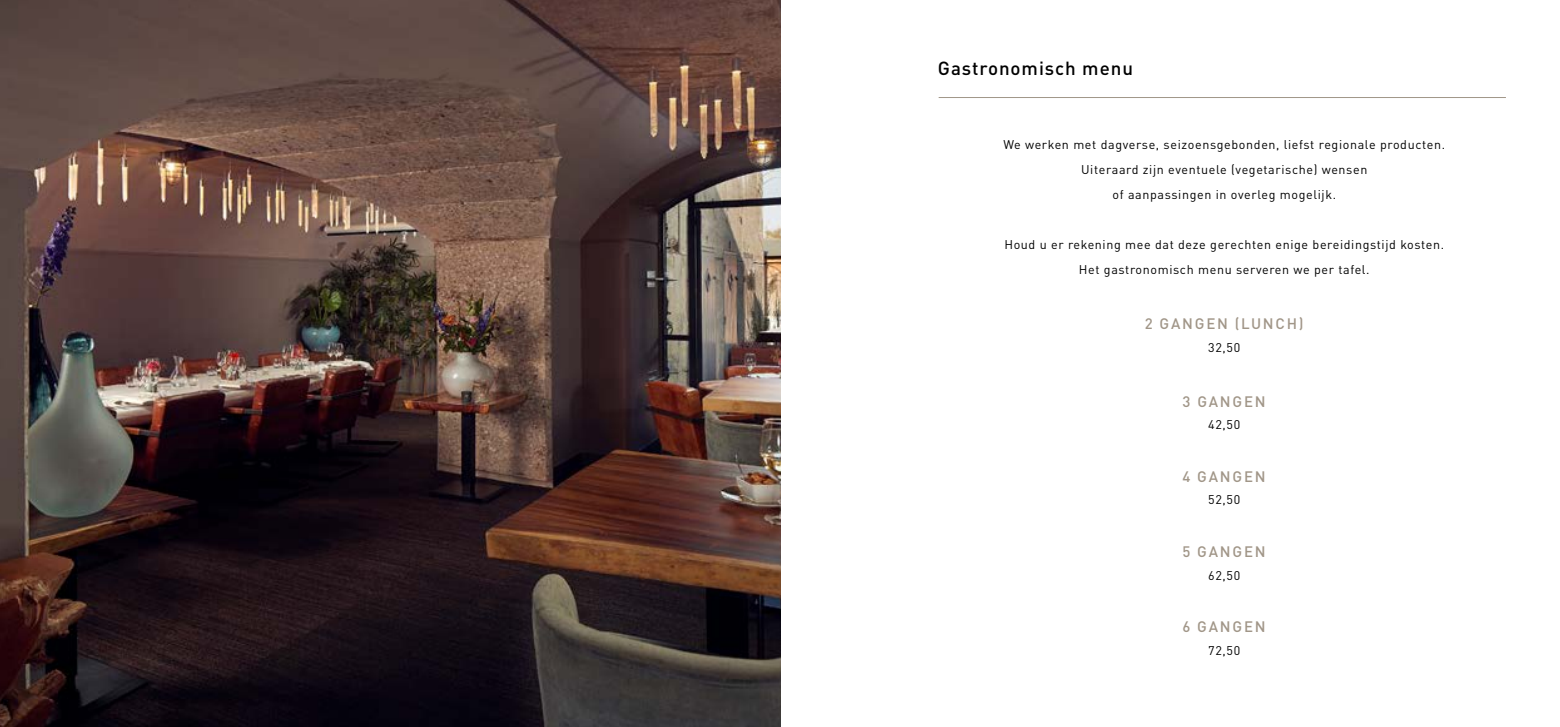
<style>
.page{position:relative;width:1560px;height:727px;background:#fff}
.page>*{position:absolute;margin:0;border:0;box-sizing:border-box;transform-origin:0 0}
.t1{font:500 18.75px "DIN Pro";letter-spacing:.05em;color:#000}
.t2{font:500 15px "DIN Pro";letter-spacing:.12em;color:#a19688}
.t3{font:12.5px/25px "DIN Pro";letter-spacing:.05em;color:#000;text-align:center}
</style>
<div class="page">
<hr style="left:938px;top:97px;width:567px;height:1px;background:#a19688">
<img style="left:0;top:0;width:780px;height:726px">
<h1 class="t1" style="left:937px;top:53px;width:196px">Gastronomisch menu</h1>
<p class="t3" style="left:1003px;top:131px;width:443px">We werken met dagverse, seizoensgebonden, liefst regionale producten.<br>Uiteraard zijn eventuele (vegetarische) wensen<br>of aanpassingen in overleg mogelijk.</p>
<p class="t3" style="left:1004px;top:231px;width:441px">Houd u er rekening mee dat deze gerechten enige bereidingstijd kosten.<br>Het gastronomisch menu serveren we per tafel.</p>
<p class="t2" style="left:1144px;top:311px;width:160px">2 GANGEN (LUNCH)</p>
<p class="t3" style="left:1208px;top:333px;width:33px">32,50</p>
<p class="t2" style="left:1182px;top:389px;width:85px">3 GANGEN</p>
<p class="t3" style="left:1208px;top:411px;width:33px">42,50</p>
<p class="t2" style="left:1182px;top:464px;width:85px">4 GANGEN</p>
<p class="t3" style="left:1208px;top:486px;width:33px">52,50</p>
<p class="t2" style="left:1182px;top:539px;width:85px">5 GANGEN</p>
<p class="t3" style="left:1208px;top:561px;width:33px">62,50</p>
<p class="t2" style="left:1182px;top:614px;width:85px">6 GANGEN</p>
<p class="t3" style="left:1208px;top:636px;width:33px">72,50</p>
</div>
